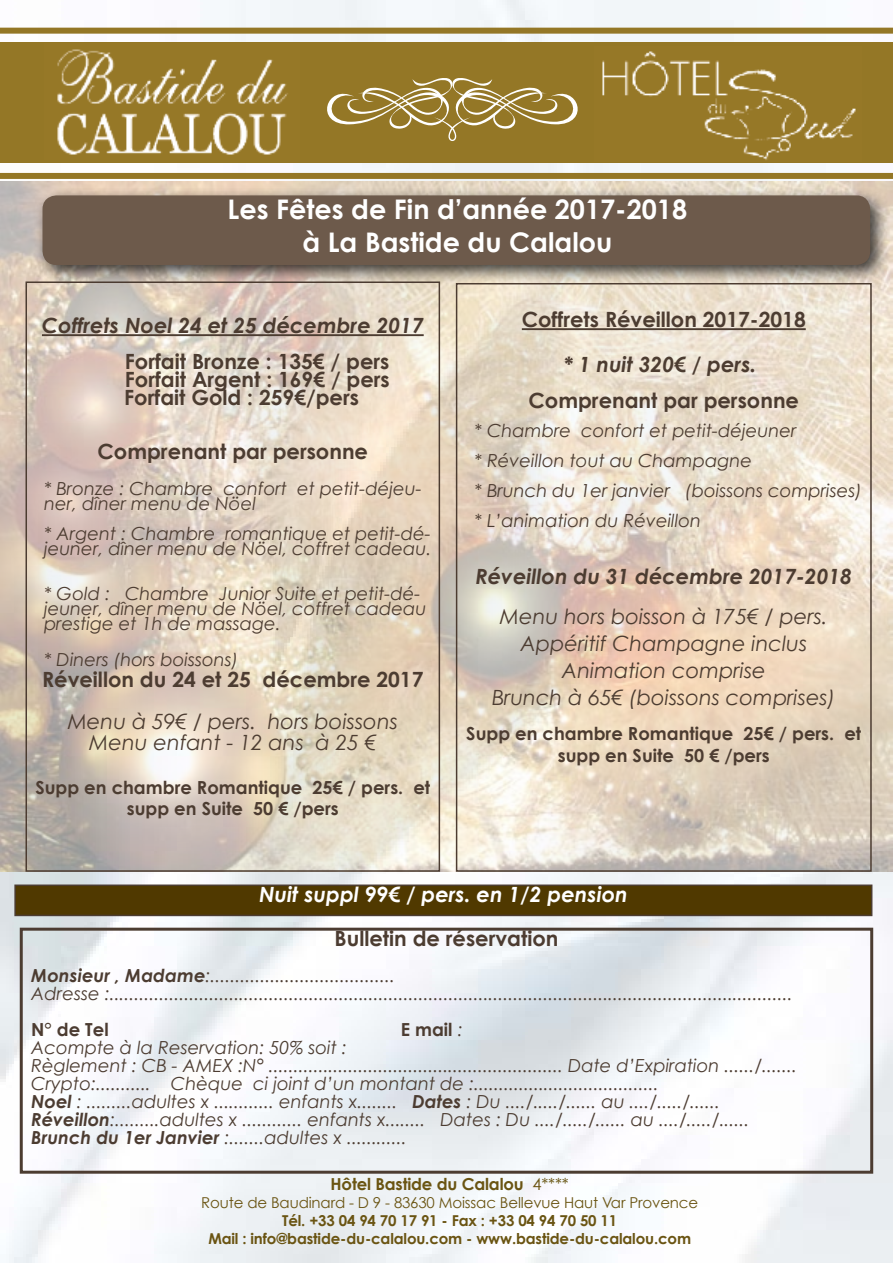
<style>
.page{position:relative;width:893px;height:1263px;background:#fff}
.page>*{position:absolute;margin:0;border:0;box-sizing:border-box;transform-origin:0 0}
.t1{font:700 27px/32.4px "Century Gothic";color:#fff;text-align:center}
.t2{font:700 21px/18px "Century Gothic";color:#4c3c31;text-align:justify}
.t3{font:italic 21px/27px "Century Gothic";color:#4c3c31;text-align:center}
.t4{font:italic 700 21px "Century Gothic";color:#4c3c31}
.t5{font:italic 700 21px "Century Gothic";color:#fff}
.t6{font:italic 18px/18px "Century Gothic";color:#4c3c31}
.t7{font:700 18px/21.6px "Century Gothic";color:#4c3c31;text-align:center}
.t8{font:700 16.5px "Century Gothic";letter-spacing:-.01em;color:#6a5412}
.t9{font:700 15px/18px "Century Gothic";letter-spacing:-.01em;color:#6a5412;text-align:center}
.t10{font:15px "Century Gothic";letter-spacing:-.01em;color:#6a5412}
.s1{font-weight:700}
.s2{font-weight:400;font-style:italic}
.s3{font-weight:400}
</style>
<div class="page">
<img style="left:1px;top:0;width:892px;height:1263px">
<div style="left:0;top:43px;width:893px;height:120px;background:#947726"></div>
<img style="left:57px;top:49px;width:231px;height:106px">
<img style="left:602px;top:51px;width:254px;height:109px">
<svg style="left:327px;top:78px;width:251px;height:63px"></svg>
<div style="left:0;top:173px;width:893px;height:6px;background:#947726"></div>
<div style="left:0;top:28px;width:893px;height:6px;background:#947726"></div>
<img style="left:0;top:181px;width:893px;height:691px">
<hr style="left:42px;top:334px;width:382px;height:2px;background:#4c3c31">
<div style="left:34px;top:187px;width:856px;height:99px;background:#000;opacity:.75"></div>
<div style="left:43px;top:195px;width:827px;height:70px;background:#6d5a4b;border-radius:14px"></div>
<hr style="left:522px;top:328px;width:284px;height:2px;background:#4c3c31">
<div style="left:456px;top:283px;width:416px;height:589px;border:2px solid #4c3c31"></div>
<div style="left:20px;top:928px;width:853px;height:246px;border:3px solid #4c3c31"></div>
<div style="left:15px;top:885px;width:857px;height:30px;background:#503900"></div>
<div style="left:14px;top:884px;width:858px;height:32px;border:2px solid #4c3c31"></div>
<h1 class="t1" style="left:228px;top:193px;width:461px">Les Fêtes de Fin d’année 2017-2018 à La Bastide du Calalou</h1>
<p class="t4" style="left:42px;top:312px;width:383px">Coffrets Noel 24 et 25 décembre 2017</p>
<p class="t2" style="left:124px;top:352px;width:267px">Forfait Bronze : 135€ / pers Forfait Argent : 169€ / pers Forfait Gold : 259€/pers</p>
<p class="t2" style="left:98px;top:442px;width:272px">Comprenant par personne</p>
<p class="t6" style="left:44px;top:481px;width:379px;line-height:15px">* Bronze : Chambre confort et petit-déjeu&shy;ner, dîner menu de Nöel</p>
<p class="t6" style="left:44px;top:526px;width:389px;line-height:15px">* Argent : Chambre romantique et petit-dé&shy;jeuner, dîner menu de Nöel, coffret cadeau.</p>
<p class="t6" style="left:44px;top:586px;width:384px;line-height:15px">* Gold : Chambre Junior Suite et petit-dé&shy;jeuner, dîner menu de Nöel, coffret cadeau prestige et 1h de massage.</p>
<p class="t6" style="left:44px;top:650px;width:196px">* Diners (hors boissons)</p>
<p class="t2" style="left:42px;top:670px;width:383px">Réveillon du 24 et 25 décembre 2017</p>
<p class="t3" style="left:68px;top:711px;width:332px;line-height:21px">Menu à 59€ / pers. hors boissons<br>Menu enfant - 12 ans à 25 €</p>
<p class="t7" style="left:35px;top:776px;width:396px">Supp en chambre Romantique 25€ / pers. et supp en Suite 50 € /pers</p>
<p class="t2" style="left:522px;top:310px;width:285px">Coffrets Réveillon 2017-2018</p>
<p class="t4" style="left:564px;top:351px;width:194px">* 1 nuit 320€ / pers.</p>
<p class="t2" style="left:528px;top:391px;width:272px">Comprenant par personne</p>
<p class="t6" style="left:474px;top:415px;width:389px;line-height:30px">* Chambre confort et petit-déjeuner<br>* Réveillon tout au Champagne<br>* Brunch du 1er janvier (boissons comprises) * L’animation du Réveillon</p>
<p class="t4" style="left:476px;top:563px;width:378px">Réveillon du 31 décembre 2017-2018</p>
<p class="t3" style="left:492px;top:603px;width:345px">Menu hors boisson à 175€ / pers.<br>Appéritif Champagne inclus<br>Animation comprise<br>Brunch à 65€ (boissons comprises)</p>
<p class="t7" style="left:466px;top:723px;width:396px">Supp en chambre Romantique 25€ / pers. et supp en Suite 50 € /pers</p>
<p class="t5" style="left:259px;top:881px;width:370px">Nuit suppl 99€ / pers. en 1/2 pension</p>
<p class="t2" style="left:335px;top:929px;width:225px">Bulletin de réservation</p>
<p class="t6" style="left:31px;top:967px;width:763px"><span class="s1">Monsieur , Madame</span>:.....................................<br>Adresse :.........................................................................................................................................</p>
<p class="t7" style="left:31px;top:1019px;width:79px">N° de Tel</p>
<p class="t7" style="left:401px;top:1019px;width:63px">E mail <span class="s2">:</span></p>
<p class="t6" style="left:31px;top:1039px;width:767px">Acompte à la Reservation: 50% soit :<br>Règlement : CB - AMEX :N° ........................................................... Date d’Expiration ....../.......<br>Crypto:........... Chèque ci joint d’un montant de :.....................................<br><span class="s1">Noel</span> : .........adultes x ............ enfants x........ <span class="s1">Dates</span> : Du ..../...../...... au ..../...../......<br><span class="s1">Réveillon</span>:.........adultes x ............ enfants x........ Dates : Du ..../...../...... au ..../...../......<br><span class="s1">Brunch du 1er Janvier</span> :.......adultes x ............</p>
<p class="t8" style="left:331px;top:1174px;width:240px">Hôtel Bastide du Calalou <span class="s3">4****</span></p>
<p class="t10" style="left:201px;top:1193px;width:498px">Route de Baudinard - D 9 - 83630 Moissac Bellevue Haut Var Provence</p>
<p class="t9" style="left:208px;top:1211px;width:484px">Tél. +33 04 94 70 17 91 - Fax : +33 04 94 70 50 11<br>Mail : info@bastide-du-calalou.com - www.bastide-du-calalou.com</p>
</div>
